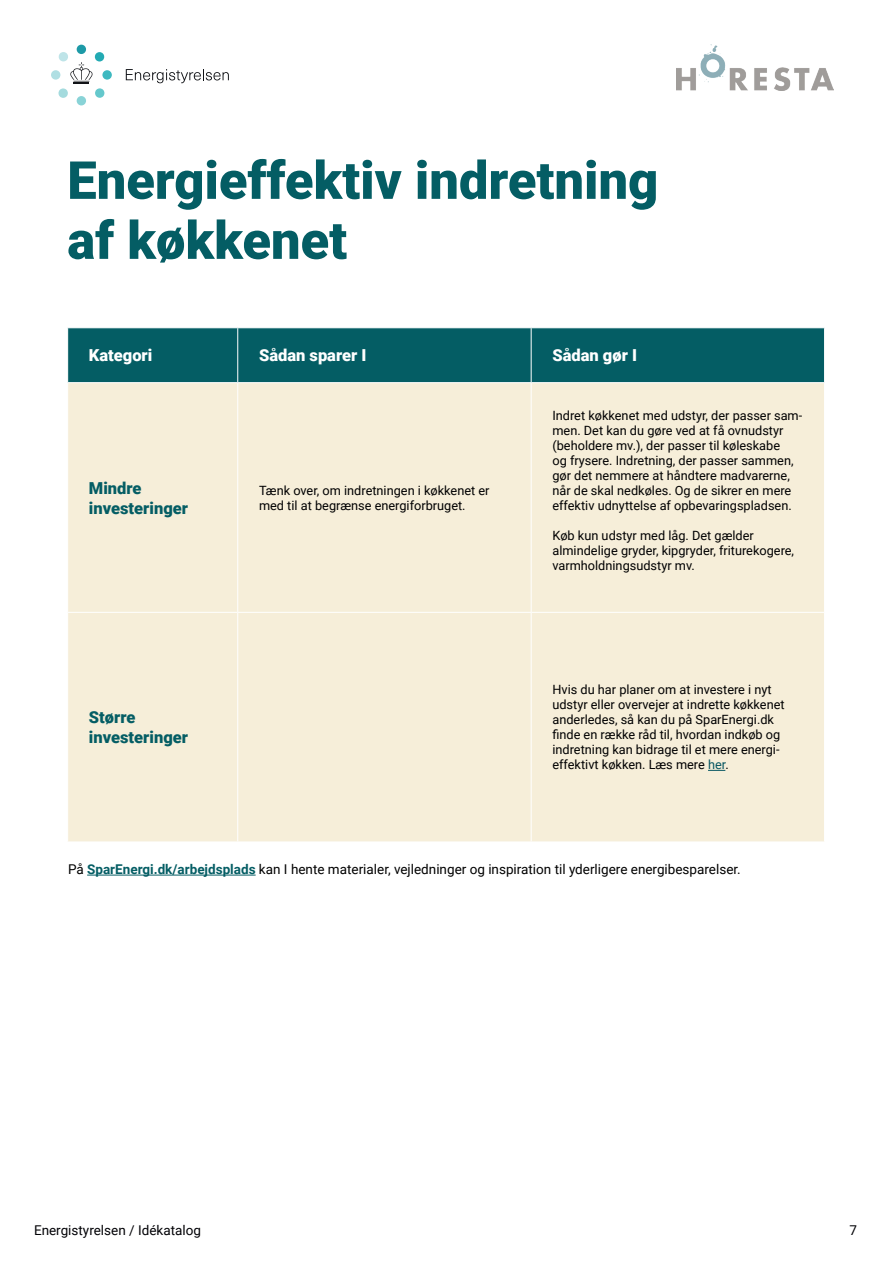
<style>
.page{position:relative;width:893px;height:1263px;background:#fff}
.page>*{position:absolute;margin:0;border:0;box-sizing:border-box;transform-origin:0 0}
.t1{font:900 52.5px/60px "Roboto";color:#045d64}
.t2{font:900 16.5px/20.2px "Roboto";color:#045d64}
.t3{font:900 16.5px "Roboto";color:#fff}
.t4{font:13.5px "Roboto";color:#000001}
.t5{font:13.5px "Roboto";color:#020206}
.t6{font:12.75px/15px "Roboto";color:#000001}
.s1{color:#075661}
.s2{font-weight:700;color:#045d64}
</style>
<div class="page">
<hr style="left:87px;top:875px;width:169px;height:1px;background:#045d64">
<div style="left:77px;top:45px;width:9px;height:9px;background:#1d9aa7;border-radius:50%"></div>
<div style="left:77px;top:96px;width:9px;height:9px;background:#89d3d7;border-radius:50%"></div>
<div style="left:102px;top:70px;width:10px;height:10px;background:#3eb9c0;border-radius:50%"></div>
<div style="left:51px;top:70px;width:9px;height:10px;background:#b0dfe3;border-radius:50%"></div>
<svg style="left:58px;top:52px;width:47px;height:46px"></svg>
<svg style="left:126px;top:69px;width:103px;height:14px"></svg>
<img style="left:677px;top:45px;width:156px;height:46px">
<div style="left:68px;top:328px;width:756px;height:54px;background:#045d64"></div>
<div style="left:68px;top:383px;width:756px;height:458px;background:#f6eed9"></div>
<hr style="left:237px;top:328px;width:1px;height:54px;background:#fff">
<hr style="left:531px;top:328px;width:1px;height:54px;background:#fff">
<hr style="left:237px;top:383px;width:1px;height:229px;background:#fff">
<hr style="left:531px;top:383px;width:1px;height:229px;background:#fff">
<hr style="left:237px;top:613px;width:1px;height:228px;background:#fff">
<hr style="left:531px;top:613px;width:1px;height:228px;background:#fff">
<hr style="left:67px;top:612px;width:171px;height:1px;background:#fff">
<hr style="left:238px;top:612px;width:293px;height:1px;background:#fff">
<hr style="left:531px;top:612px;width:294px;height:1px;background:#fff">
<svg style="left:708px;top:770px;width:17px;height:1px"></svg>
<h1 class="t1" style="left:67px;top:148px;width:592px">Energieffektiv indretning af køkkenet</h1>
<p class="t3" style="left:89px;top:344px;width:65px">Kategori</p>
<p class="t3" style="left:259px;top:344px;width:109px">Sådan sparer I</p>
<p class="t3" style="left:552px;top:344px;width:86px">Sådan gør I</p>
<p class="t2" style="left:89px;top:477px;width:101px">Mindre investeringer</p>
<p class="t6" style="left:259px;top:482px;width:232px">Tænk over, om indretningen i køkkenet er med til at begrænse energiforbruget.</p>
<p class="t2" style="left:89px;top:707px;width:101px">Større investeringer</p>
<p class="t6" style="left:552px;top:407px;width:251px">Indret køkkenet med udstyr, der passer sam&shy;men. Det kan du gøre ved at få ovnudstyr (beholdere mv.), der passer til køleskabe<br>og frysere. Indretning, der passer sammen, gør det nemmere at håndtere madvarerne, når de skal nedkøles. Og de sikrer en mere effektiv udnyttelse af opbevaringspladsen.</p>
<p class="t6" style="left:552px;top:527px;width:243px">Køb kun udstyr med låg. Det gælder almindelige gryder, kipgryder, friturekogere, varmholdningsudstyr mv.</p>
<p class="t6" style="left:552px;top:682px;width:234px">Hvis du har planer om at investere i nyt udstyr eller overvejer at indrette køkkenet anderledes, så kan du på SparEnergi.dk finde en række råd til, hvordan indkøb og indretning kan bidrage til et mere energi&shy;effektivt køkken. Læs mere <span class="s1">her</span>.</p>
<p class="t4" style="left:68px;top:860px;width:674px">På <span class="s2">SparEnergi.dk/arbejdsplads</span> kan I hente materialer, vejledninger og inspiration til yderligere energibesparelser.</p>
<p class="t5" style="left:34px;top:1220px;width:168px">Energistyrelsen / Idékatalog</p>
<p class="t5" style="left:849px;top:1220px;width:9px">7</p>
</div>
